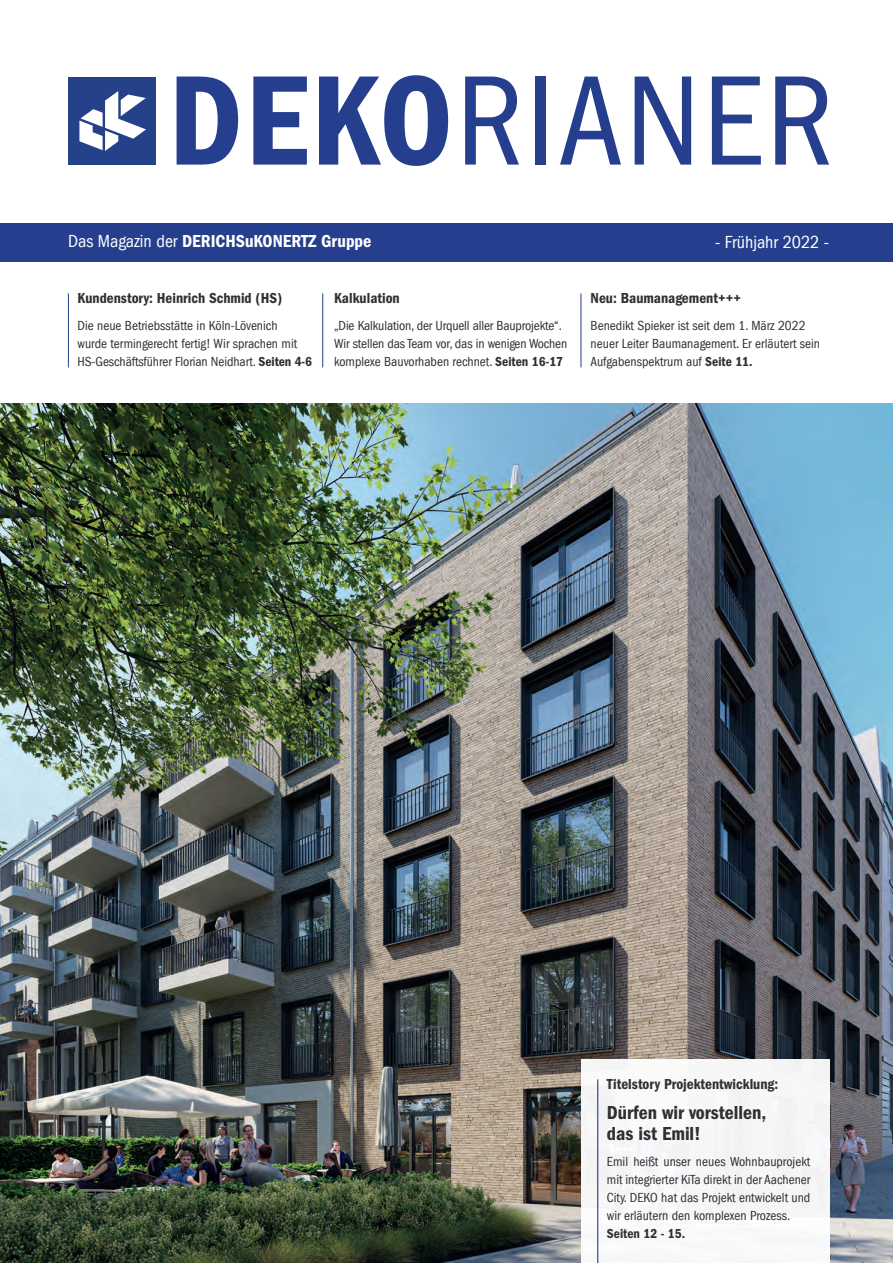
<style>
.page{position:relative;width:893px;height:1263px;background:#fff}
.page>*{position:absolute;margin:0;border:0;box-sizing:border-box;transform-origin:0 0}
.t1{font:condensed 132px "Franklin Gothic LT";letter-spacing:.02em;color:#253f8e}
.Headline_Fließtext{font:600 condensed 19.5px/21px "Franklin Gothic LT";color:#312f30}
.t2{font:600 condensed 18px "Franklin Gothic LT";color:#fff}
.t3{font:condensed 18px "Franklin Gothic LT";color:#fff}
.Headline_Fließtext-2{font:600 condensed 15px "Franklin Gothic LT";color:#312f30}
.Teaser{font:condensed 13.5px/18px "Franklin Gothic LT";color:#312f30}
.Teaser-2{font:600 condensed 13.5px "Franklin Gothic LT";color:#312f30}
.s1{font-weight:600}
.s2{font-weight:400}
</style>
<div class="page">
<img style="left:0;top:404px;width:893px;height:859px">
<hr style="left:322px;top:293px;width:1px;height:74px;background:#253f8e">
<hr style="left:581px;top:293px;width:1px;height:74px;background:#253f8e">
<hr style="left:68px;top:293px;width:1px;height:74px;background:#253f8e">
<div style="left:0;top:223px;width:893px;height:38px;background:#253f8e"></div>
<div style="left:68px;top:77px;width:87px;height:88px;background:#24418a"></div>
<svg style="left:79px;top:91px;width:67px;height:60px"></svg>
<div style="left:581px;top:1059px;width:248px;height:204px;background:#f7f7f7"></div>
<hr style="left:597px;top:1079px;width:1px;height:184px;background:#253f8e">
<p class="t1" style="left:168px;top:47px;width:667px"><span class="s1">DEKO</span>RIANER</p>
<p class="t2" style="left:68px;top:231px;width:305px"><span class="s2">Das Magazin der</span> DERICHSuKONERTZ Gruppe</p>
<p class="t3" style="left:715px;top:232px;width:116px">- Frühjahr 2022 -</p>
<p class="Headline_Fließtext-2" style="left:78px;top:290px;width:206px">Kundenstory: Heinrich Schmid (HS)</p>
<p class="Teaser" style="left:78px;top:317px;width:236px">Die neue Betriebsstätte in Köln-Lövenich<br>wurde termingerecht fertig! Wir sprachen mit<br>HS-Geschäftsführer Florian Neidhart. <span class="s1">Seiten 4-6</span></p>
<p class="Headline_Fließtext-2" style="left:334px;top:290px;width:67px">Kalkulation</p>
<p class="Teaser" style="left:334px;top:317px;width:235px">„Die Kalkulation, der Urquell aller Bauprojekte“.<br>Wir stellen das Team vor, das in wenigen Wochen komplexe Bauvorhaben rechnet. <span class="s1">Seiten 16-17</span></p>
<p class="Headline_Fließtext-2" style="left:591px;top:290px;width:152px">Neu: Baumanagement+++</p>
<p class="Teaser" style="left:591px;top:317px;width:231px">Benedikt Spieker ist seit dem 1. März 2022 neuer Leiter Baumanagement. Er erläutert sein<br>Aufgabenspektrum auf <span class="s1">Seite 11.</span></p>
<p class="Headline_Fließtext-2" style="left:607px;top:1076px;width:173px">Titelstory Projektentwicklung:</p>
<p class="Headline_Fließtext" style="left:607px;top:1102px;width:161px">Dürfen wir vorstellen, das ist Emil!</p>
<p class="Teaser" style="left:607px;top:1153px;width:205px;text-align:justify">Emil heißt unser neues Wohnbauprojekt mit integrierter KiTa direkt in der Aachener City. DEKO hat das Projekt entwickelt und wir erläutern den komplexen Prozess.</p>
<p class="Teaser-2" style="left:607px;top:1226px;width:80px">Seiten 12 - 15.</p>
</div>
